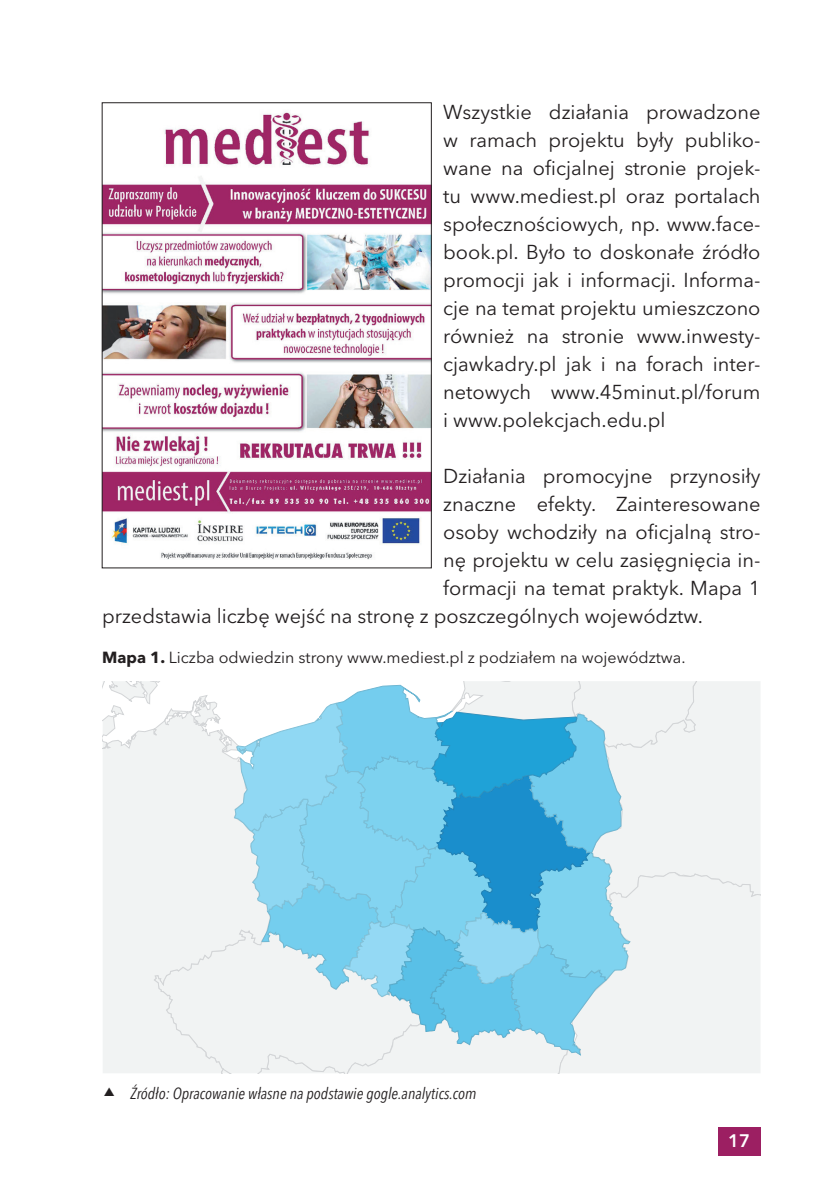
<style>
.page{position:relative;width:840px;height:1191px;background:#fff}
.page>*{position:absolute;margin:0;border:0;box-sizing:border-box;transform-origin:0 0}
.t1{font:20px/28px "Avenir Next LT Pro";color:#231f20;text-align:justify}
.t2{font:600 18px "Avenir Next LT Pro";color:#fff}
.t3{font:16px "Avenir Next LT Pro";color:#231f20}
.t4{font:italic condensed 16px "Avenir Next LT Pro";color:#231f20}
.s1{font-weight:700}
</style>
<div class="page">
<div style="left:717px;top:1127px;width:43px;height:28px;background:#9c1f62"></div>
<img style="left:104px;top:112px;width:325px;height:448px">
<div style="left:102px;top:102px;width:329px;height:466px;border:1px solid #231f20"></div>
<svg style="left:103px;top:681px;width:657px;height:392px"></svg>
<p class="t1" style="left:443px;top:98px;width:318px">Wszystkie działania prowadzone w ramach projektu były publiko&shy;wane na oficjalnej stronie projek&shy;tu www.mediest.pl oraz portalach społecznościowych, np. www.face&shy;book.pl. Było to doskonałe źródło promocji jak i informacji. Informa&shy;cje na temat projektu umieszczono również na stronie www.inwesty&shy;cjawkadry.pl jak i na forach inter&shy;netowych www.45minut.pl/forum i www.polekcjach.edu.pl</p>
<p class="t1" style="left:443px;top:462px;width:318px">Działania promocyjne przynosiły</p>
<p class="t1" style="left:443px;top:490px;width:318px">znaczne efekty. Zainteresowane</p>
<p class="t1" style="left:443px;top:518px;width:318px">osoby wchodziły na oficjalną stro-</p>
<p class="t1" style="left:443px;top:546px;width:318px">nę projektu w celu zasięgnięcia in-</p>
<p class="t1" style="left:443px;top:574px;width:318px">formacji na temat praktyk. Mapa 1</p>
<p class="t1" style="left:102px;top:602px;width:602px">przedstawia liczbę wejść na stronę z poszczególnych województw.</p>
<p class="t3" style="left:102px;top:648px;width:584px"><span class="s1">Mapa 1.</span> Liczba odwiedzin strony www.mediest.pl z podziałem na województwa.</p>
<p class="t4" style="left:130px;top:1083px;width:347px">Źródło: Opracowanie własne na podstawie gogle.analytics.com</p>
<p class="t2" style="left:727px;top:1130px;width:23px">17</p>
</div>
